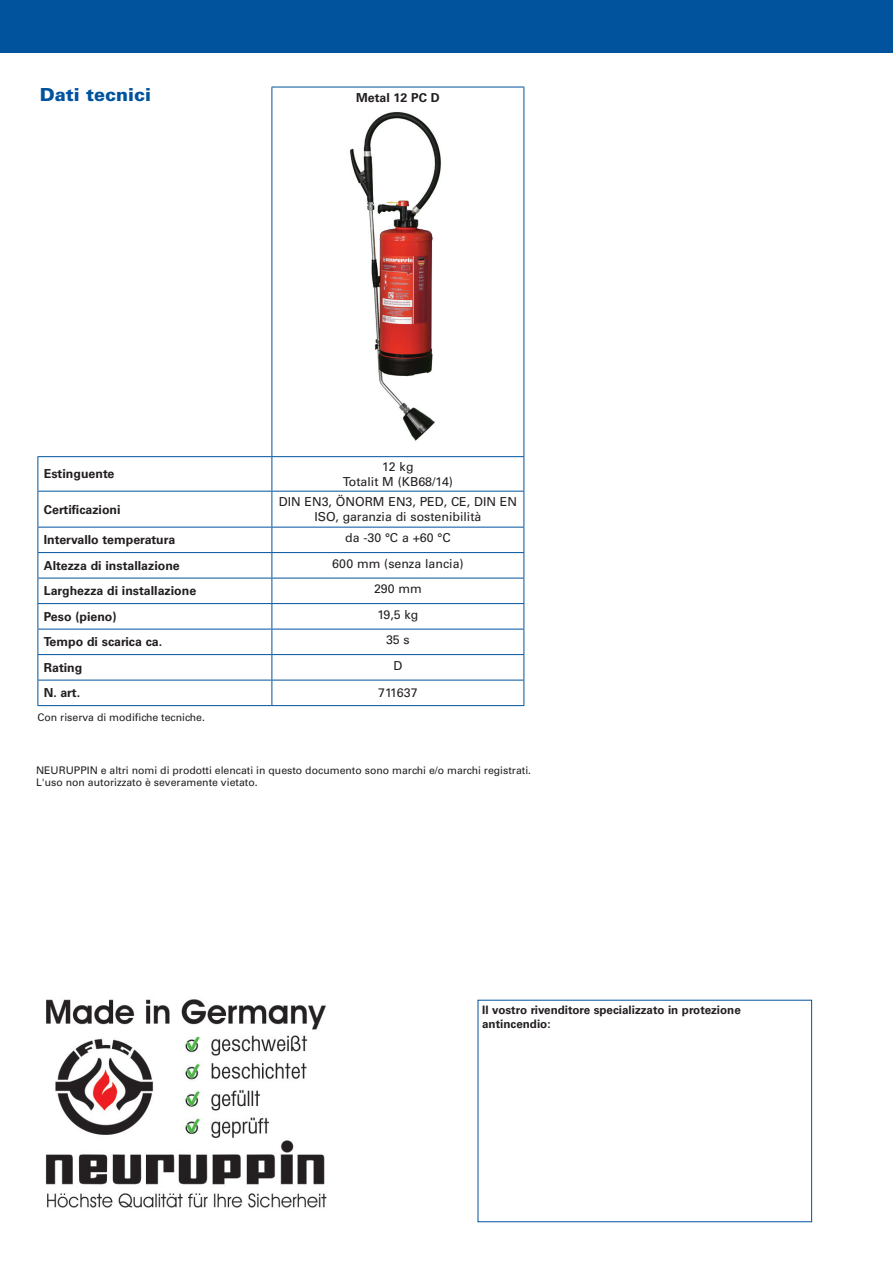
<style>
.page{position:relative;width:893px;height:1263px;background:#fff}
.page>*{position:absolute;margin:0;border:0;box-sizing:border-box;transform-origin:0 0}
._03_12_pt_Blue_Heade{font:900 18px "Univers LT Std";color:#01539e}
._06_Text_8_25{font:700 12.3px "Univers LT Std";color:#231f20}
._09_Tabbed_Copy{font:12.3px/15px "Univers LT Std";color:#231f20;text-align:center}
._04_Bold_Subhead{font:700 11.55px/14.1px "Univers LT Std";color:#231f20}
._16_Note_7_pt__type{font:10.5px/12px "Univers LT Std";color:#231f20}
</style>
<div class="page">
<div style="left:0;top:0;width:893px;height:52px;background:#01539e"></div>
<hr style="left:272px;top:87px;width:1px;height:369px;background:#01539e">
<hr style="left:272px;top:87px;width:252px;height:1px;background:#01539e">
<hr style="left:524px;top:87px;width:1px;height:369px;background:#01539e">
<hr style="left:38px;top:457px;width:1px;height:34px;background:#01539e">
<hr style="left:38px;top:456px;width:234px;height:1px;background:#01539e">
<hr style="left:38px;top:491px;width:1px;height:36px;background:#01539e">
<hr style="left:38px;top:491px;width:234px;height:1px;background:#01539e">
<hr style="left:38px;top:527px;width:234px;height:1px;background:#01539e">
<hr style="left:38px;top:552px;width:234px;height:1px;background:#01539e">
<hr style="left:38px;top:578px;width:234px;height:1px;background:#01539e">
<hr style="left:38px;top:603px;width:234px;height:1px;background:#01539e">
<hr style="left:38px;top:629px;width:234px;height:1px;background:#01539e">
<hr style="left:38px;top:654px;width:234px;height:1px;background:#01539e">
<svg style="left:38px;top:527px;width:1px;height:178px"></svg>
<hr style="left:38px;top:680px;width:234px;height:1px;background:#01539e">
<hr style="left:38px;top:705px;width:234px;height:1px;background:#01539e">
<hr style="left:272px;top:705px;width:252px;height:1px;background:#01539e">
<hr style="left:272px;top:456px;width:252px;height:1px;background:#01539e">
<hr style="left:272px;top:457px;width:1px;height:34px;background:#01539e">
<hr style="left:524px;top:457px;width:1px;height:34px;background:#01539e">
<hr style="left:272px;top:491px;width:252px;height:1px;background:#01539e">
<hr style="left:272px;top:491px;width:1px;height:36px;background:#01539e">
<hr style="left:524px;top:491px;width:1px;height:36px;background:#01539e">
<hr style="left:272px;top:527px;width:252px;height:1px;background:#01539e">
<hr style="left:272px;top:552px;width:252px;height:1px;background:#01539e">
<hr style="left:272px;top:578px;width:252px;height:1px;background:#01539e">
<hr style="left:272px;top:603px;width:252px;height:1px;background:#01539e">
<hr style="left:272px;top:629px;width:252px;height:1px;background:#01539e">
<hr style="left:272px;top:654px;width:252px;height:1px;background:#01539e">
<svg style="left:272px;top:527px;width:1px;height:178px"></svg>
<svg style="left:524px;top:527px;width:1px;height:178px"></svg>
<hr style="left:272px;top:680px;width:252px;height:1px;background:#01539e">
<img style="left:350px;top:112px;width:91px;height:329px">
<img style="left:45px;top:999px;width:282px;height:209px">
<p class="_03_12_pt_Blue_Heade" style="left:40px;top:83px;width:113px">Dati tecnici</p>
<p class="_06_Text_8_25" style="left:356px;top:90px;width:85px">Metal 12 PC D</p>
<p class="_06_Text_8_25" style="left:44px;top:467px;width:72px">Estinguente</p>
<p class="_09_Tabbed_Copy" style="left:343px;top:459px;width:112px">12 kg<br>Totalit M (KB68/14)</p>
<p class="_06_Text_8_25" style="left:44px;top:502px;width:78px">Certificazioni</p>
<p class="_09_Tabbed_Copy" style="left:279px;top:494px;width:240px">DIN EN3, ÖNORM EN3, PED, CE, DIN EN<br>ISO, garanzia di sostenibilità</p>
<p class="_06_Text_8_25" style="left:44px;top:533px;width:133px">Intervallo temperatura</p>
<p class="_09_Tabbed_Copy" style="left:345px;top:530px;width:107px">da -30 °C a +60 °C</p>
<p class="_06_Text_8_25" style="left:44px;top:558px;width:137px">Altezza di installazione</p>
<p class="_09_Tabbed_Copy" style="left:332px;top:556px;width:133px">600 mm (senza lancia)</p>
<p class="_06_Text_8_25" style="left:44px;top:584px;width:154px">Larghezza di installazione</p>
<p class="_09_Tabbed_Copy" style="left:374px;top:581px;width:49px">290 mm</p>
<p class="_06_Text_8_25" style="left:44px;top:609px;width:74px">Peso (pieno)</p>
<p class="_09_Tabbed_Copy" style="left:377px;top:607px;width:43px">19,5 kg</p>
<p class="_06_Text_8_25" style="left:44px;top:635px;width:120px">Tempo di scarica ca.</p>
<p class="_09_Tabbed_Copy" style="left:386px;top:632px;width:25px">35 s</p>
<p class="_06_Text_8_25" style="left:44px;top:660px;width:40px">Rating</p>
<p class="_09_Tabbed_Copy" style="left:393px;top:658px;width:10px">D</p>
<p class="_06_Text_8_25" style="left:44px;top:686px;width:38px">N. art.</p>
<p class="_09_Tabbed_Copy" style="left:378px;top:685px;width:41px">711637</p>
<p class="_16_Note_7_pt__type" style="left:38px;top:711px;width:169px">Con riserva di modifiche tecniche.</p>
<p class="_16_Note_7_pt__type" style="left:36px;top:764px;width:497px">NEURUPPIN e altri nomi di prodotti elencati in questo documento sono marchi e/o marchi registrati.<br>L'uso non autorizzato è severamente vietato.</p>
<p class="_04_Bold_Subhead" style="left:482px;top:1003px;width:260px">Il vostro rivenditore specializzato in protezione antincendio:</p>
</div>
